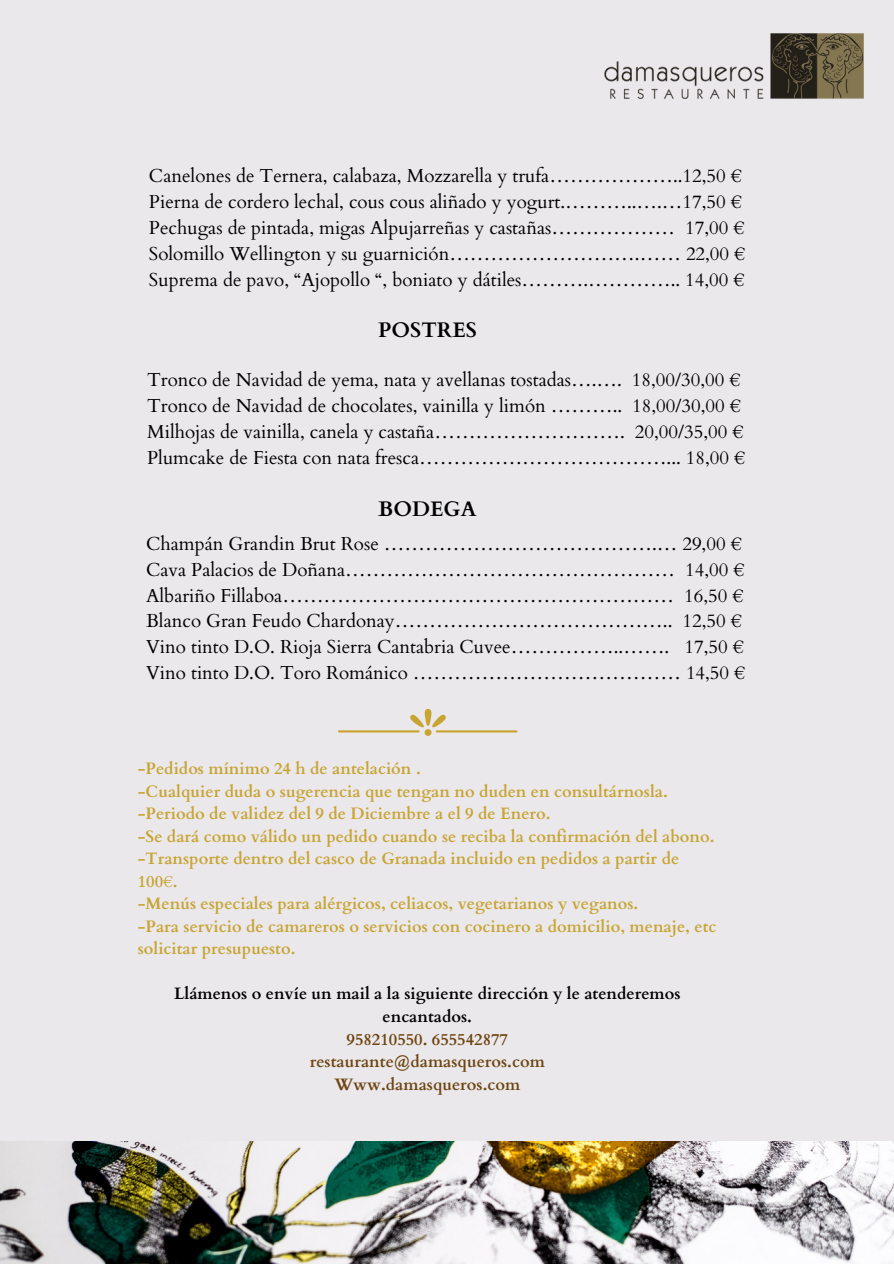
<style>
.page{position:relative;width:894px;height:1264px;background:#fff}
.page>*{position:absolute;margin:0;border:0;box-sizing:border-box;transform-origin:0 0}
.t1{font:700 21px "Cardo";color:#000}
.t2{font:18.75px/26px "Cardo";color:#000}
.t3{font:700 16.5px/22.5px "Cardo";color:#c8a433}
.t4{font:700 16.5px/22.5px "Cardo";color:#000;text-align:center}
.t5{font:700 16.5px/22.5px "Cardo";color:#6e4510;text-align:center}
</style>
<div class="page">
<div style="left:0;top:0;width:893px;height:1263px;background:#eae8eb"></div>
<div style="left:424px;top:729px;width:7px;height:7px;background:#c8a433;border-radius:50%"></div>
<svg style="left:410px;top:709px;width:36px;height:18px"></svg>
<hr style="left:338px;top:730px;width:81px;height:2px;background:#c8a433">
<hr style="left:435px;top:730px;width:82px;height:2px;background:#c8a433">
<img style="left:604px;top:33px;width:259px;height:66px">
<img style="left:0;top:1141px;width:893px;height:122px">
<p class="t2" style="left:149px;top:163px;width:597px">Canelones de Ternera, calabaza, Mozzarella y trufa………………..12,50 € Pierna de cordero lechal, cous cous aliñado y yogurt.………..….…17,50 € Pechugas de pintada, migas Alpujarreñas y castañas……………… 17,00 € Solomillo Wellington y su guarnición……………………….…… 22,00 € Suprema de pavo, “Ajopollo “, boniato y dátiles……….………….. 14,00 €</p>
<p class="t1" style="left:378px;top:316px;width:100px">POSTRES</p>
<p class="t2" style="left:147px;top:367px;width:599px">Tronco de Navidad de yema, nata y avellanas tostadas….…. 18,00/30,00 € Tronco de Navidad de chocolates, vainilla y limón ……….. 18,00/30,00 € Milhojas de vainilla, canela y castaña………………………. 20,00/35,00 € Plumcake de Fiesta con nata fresca………………………………... 18,00 €</p>
<p class="t1" style="left:378px;top:495px;width:100px">BODEGA</p>
<p class="t2" style="left:146px;top:531px;width:600px">Champán Grandin Brut Rose ………………………………….… 29,00 € Cava Palacios de Doñana………………………………………… 14,00 € Albariño Fillaboa………………………………………………… 16,50 € Blanco Gran Feudo Chardonay………………………………….. 12,50 € Vino tinto D.O. Rioja Sierra Cantabria Cuvee……………..……. 17,50 € Vino tinto D.O. Toro Románico ………………………………… 14,50 €</p>
<p class="t3" style="left:138px;top:757px;width:580px">-Pedidos mínimo 24 h de antelación .<br>-Cualquier duda o sugerencia que tengan no duden en consultárnosla. -Periodo de validez del 9 de Diciembre a el 9 de Enero.<br>-Se dará como válido un pedido cuando se reciba la confirmación del abono. -Transporte dentro del casco de Granada incluido en pedidos a partir de 100€.<br>-Menús especiales para alérgicos, celiacos, vegetarianos y veganos.<br>-Para servicio de camareros o servicios con cocinero a domicilio, menaje, etc solicitar presupuesto.</p>
<p class="t4" style="left:174px;top:983px;width:508px">Llámenos o envíe un mail a la siguiente dirección y le atenderemos encantados.</p>
<p class="t5" style="left:310px;top:1028px;width:236px">958210550. 655542877 restaurante@damasqueros.com<br>Www.damasqueros.com</p>
</div>
